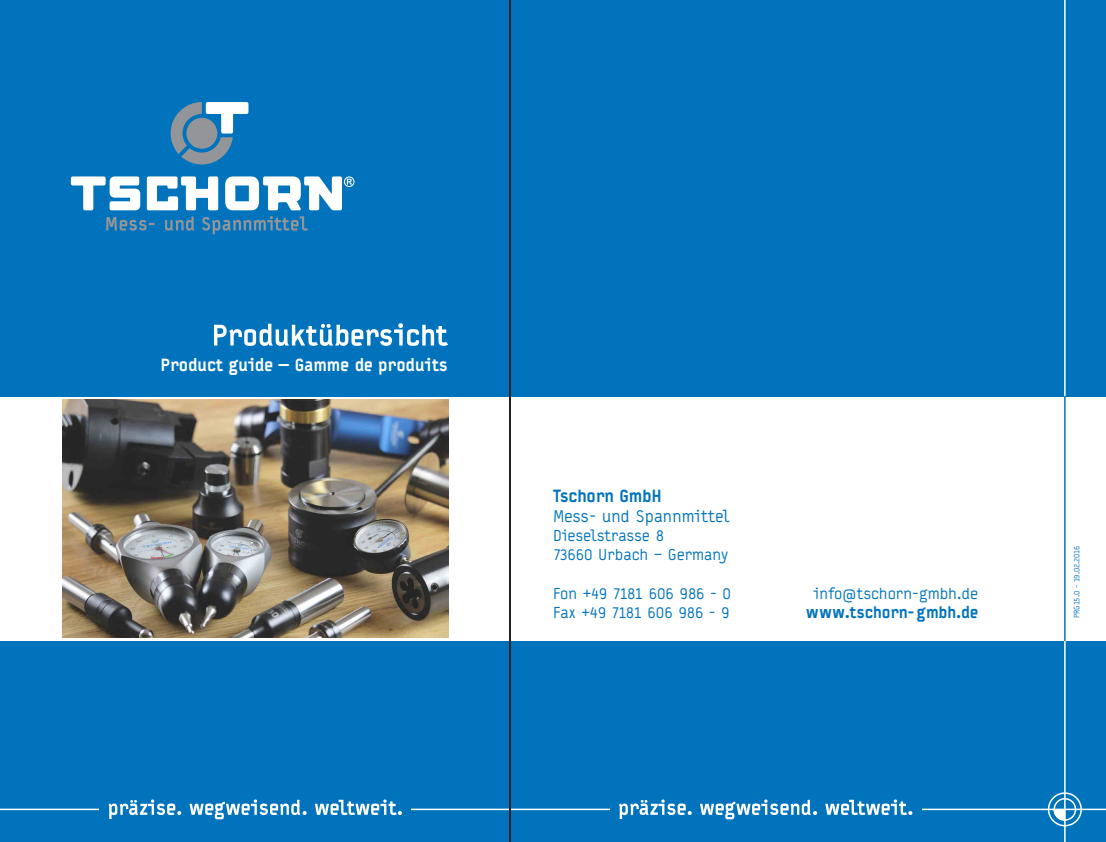
<style>
.page{position:relative;width:1106px;height:842px;background:#0073bc}
.page>*{position:absolute;margin:0;border:0;box-sizing:border-box;transform-origin:0 0}
.t1{font:900 17px "Typestar";letter-spacing:-.01em;color:#fff}
.t2{font:17px "Typestar";letter-spacing:-.02em;color:#0073bc}
.t3{font:900 17px "Typestar";letter-spacing:-.02em;color:#0073bc}
.t4{font:16px/19.2px "Typestar";letter-spacing:-.02em;color:#0073bc}
.t5{font:900 16px "Typestar";letter-spacing:-.015em;color:#0073bc}
.t6{font:8px "Typestar";letter-spacing:-.03em;color:#0073bc}
</style>
<div class="page">
<div style="left:1047px;top:792px;width:34px;height:34px;border:2px solid #fff;border-radius:50%"></div>
<svg style="left:1056px;top:810px;width:8px;height:8px"></svg>
<hr style="left:0;top:809px;width:1106px;height:1px;background:#fff">
<div style="left:1053px;top:798px;width:23px;height:23px;border:2px solid #fff;border-radius:50%"></div>
<hr style="left:1064px;top:0;width:1px;height:842px;background:#fff">
<svg style="left:106px;top:217px;width:49px;height:14px"></svg>
<svg style="left:165px;top:216px;width:29px;height:15px"></svg>
<svg style="left:202px;top:216px;width:106px;height:18px"></svg>
<svg style="left:71px;top:176px;width:69px;height:34px"></svg>
<svg style="left:147px;top:176px;width:71px;height:34px"></svg>
<svg style="left:171px;top:102px;width:77px;height:62px"></svg>
<svg style="left:225px;top:176px;width:129px;height:34px"></svg>
<div style="left:99px;top:799px;width:312px;height:20px;background:#0073bc"></div>
<svg style="left:108px;top:799px;width:73px;height:20px"></svg>
<svg style="left:189px;top:799px;width:117px;height:20px"></svg>
<svg style="left:315px;top:799px;width:87px;height:16px"></svg>
<div style="left:0;top:397px;width:1106px;height:244px;background:#fff"></div>
<hr style="left:1064px;top:397px;width:1px;height:244px;background:#0073bc">
<div style="left:609px;top:799px;width:312px;height:20px;background:#0073bc"></div>
<svg style="left:619px;top:799px;width:72px;height:20px"></svg>
<svg style="left:700px;top:799px;width:117px;height:20px"></svg>
<svg style="left:825px;top:799px;width:87px;height:16px"></svg>
<svg style="left:214px;top:323px;width:234px;height:23px"></svg>
<hr style="left:510px;top:0;width:1px;height:842px;background:#231f20">
<img style="left:62px;top:400px;width:386px;height:238px">
<p class="t1" style="left:161px;top:355px;width:289px">Product guide — Gamme de produits</p>
<p class="t3" style="left:553px;top:485px;width:110px">Tschorn GmbH</p>
<p class="t2" style="left:553px;top:507px;width:178px">Mess- und Spannmittel</p>
<p class="t4" style="left:553px;top:526px;width:177px">Dieselstrasse 8<br>73660 Urbach – Germany</p>
<p class="t4" style="left:553px;top:584px;width:179px">Fon +49 7181 606 986 - 0<br>Fax +49 7181 606 986 - 9</p>
<p class="t4" style="left:813px;top:584px;width:166px">info@tschorn-gmbh.de</p>
<p class="t5" style="left:806px;top:602px;width:174px">www.tschorn-gmbh.de</p>
<p class="t6" style="left:1072px;top:618px;width:74px;rotate:-90deg">PRG15.0 - 19.02.2016</p>
</div>
